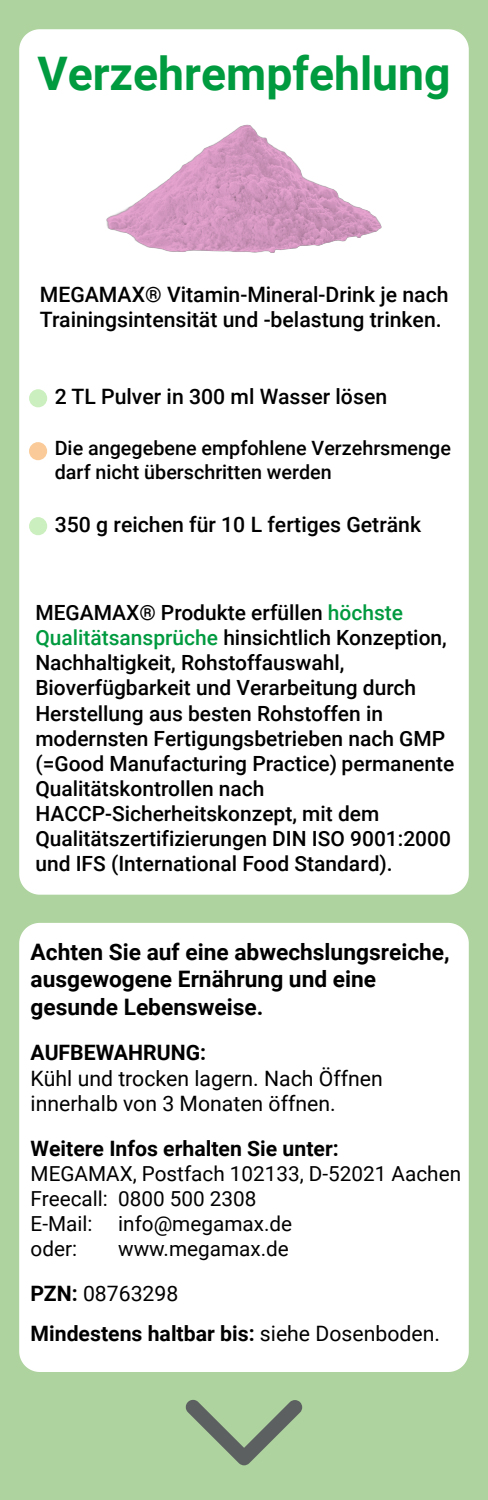
<style>
.page{position:relative;width:488px;height:1500px;background:#aed39e}
.page>*{position:absolute;margin:0;border:0;box-sizing:border-box;transform-origin:0 0}
.t1{font:700 46.3px "Roboto";color:#009a3f}
.t2{font:700 22.7px/27.2px "Roboto";color:#000}
.t3{font:500 21.2px/25.4px "Roboto";color:#000}
.t4{font:700 21.2px "Roboto";color:#000}
.t5{font:21.2px/25.4px "Roboto";color:#000}
.t6{font:500 20.95px/25.1px "Roboto";color:#000}
.t7{font:20.7px/24.9px "Roboto";color:#000}
.t8{font:500 19.7px/23.6px "Roboto";color:#000}
.s1{color:#009a3f}
.s2{font-weight:700}
.s3{font-weight:400}
</style>
<div class="page">
<div style="left:19px;top:923px;width:449px;height:449px;background:#fff"></div>
<svg style="left:186px;top:1400px;width:116px;height:65px"></svg>
<div style="left:19px;top:29px;width:449px;height:866px;background:#fff"></div>
<img style="left:76px;top:84px;width:338px;height:200px">
<div style="left:29px;top:389px;width:18px;height:18px;background:#cbefbe;border-radius:50%"></div>
<div style="left:29px;top:442px;width:18px;height:18px;background:#facb99;border-radius:50%"></div>
<div style="left:29px;top:517px;width:18px;height:18px;background:#cbefbe;border-radius:50%"></div>
<h1 class="t1" style="left:37px;top:42px;width:414px">Verzehrempfehlung</h1>
<p class="t3" style="left:40px;top:281px;width:410px">MEGAMAX® Vitamin-Mineral-Drink je nach<br>Trainingsintensität und -belastung trinken.</p>
<p class="t3" style="left:55px;top:383px;width:334px">2 TL Pulver in 300 ml Wasser lösen</p>
<p class="t8" style="left:55px;top:436px;width:397px">Die angegebene empfohlene Verzehrsmenge darf nicht überschritten werden</p>
<p class="t3" style="left:55px;top:510px;width:368px">350 g reichen für 10 L fertiges Getränk</p>
<p class="t6" style="left:35px;top:599px;width:420px">MEGAMAX® Produkte erfüllen <span class="s1">höchste Qualitätsansprüche</span> hinsichtlich Konzeption, Nachhaltigkeit, Rohstoffauswahl, Bioverfügbarkeit und Verarbeitung durch Herstellung aus besten Rohstoffen in modernsten Fertigungsbetrieben nach GMP (=Good Manufacturing Practice) permanente Qualitätskontrollen nach HACCP-Sicherheitskonzept, mit dem Qualitätszertifizierungen DIN ISO 9001:2000 und IFS (International Food Standard).</p>
<p class="t2" style="left:31px;top:938px;width:420px">Achten Sie auf eine abwechslungsreiche, ausgewogene Ernährung und eine gesunde Lebensweise.</p>
<h2 class="t4" style="left:31px;top:1038px;width:177px">AUFBEWAHRUNG:</h2>
<p class="t5" style="left:31px;top:1065px;width:353px">Kühl und trocken lagern. Nach Öffnen innerhalb von 3 Monaten öffnen.</p>
<p class="t4" style="left:31px;top:1134px;width:309px">Weitere Infos erhalten Sie unter:</p>
<p class="t7" style="left:31px;top:1161px;width:432px">MEGAMAX, Postfach 102133, D-52021 Aachen<br>Freecall: 0800 500 2308</p>
<p class="t7" style="left:31px;top:1210px;width:263px">E-Mail: info@megamax.de oder:</p>
<p class="t7" style="left:118px;top:1235px;width:172px">www.megamax.de</p>
<p class="t5" style="left:31px;top:1280px;width:149px"><span class="s2">PZN:</span> 08763298</p>
<p class="t4" style="left:31px;top:1318px;width:410px">Mindestens haltbar bis: <span class="s3">siehe Dosenboden.</span></p>
</div>
